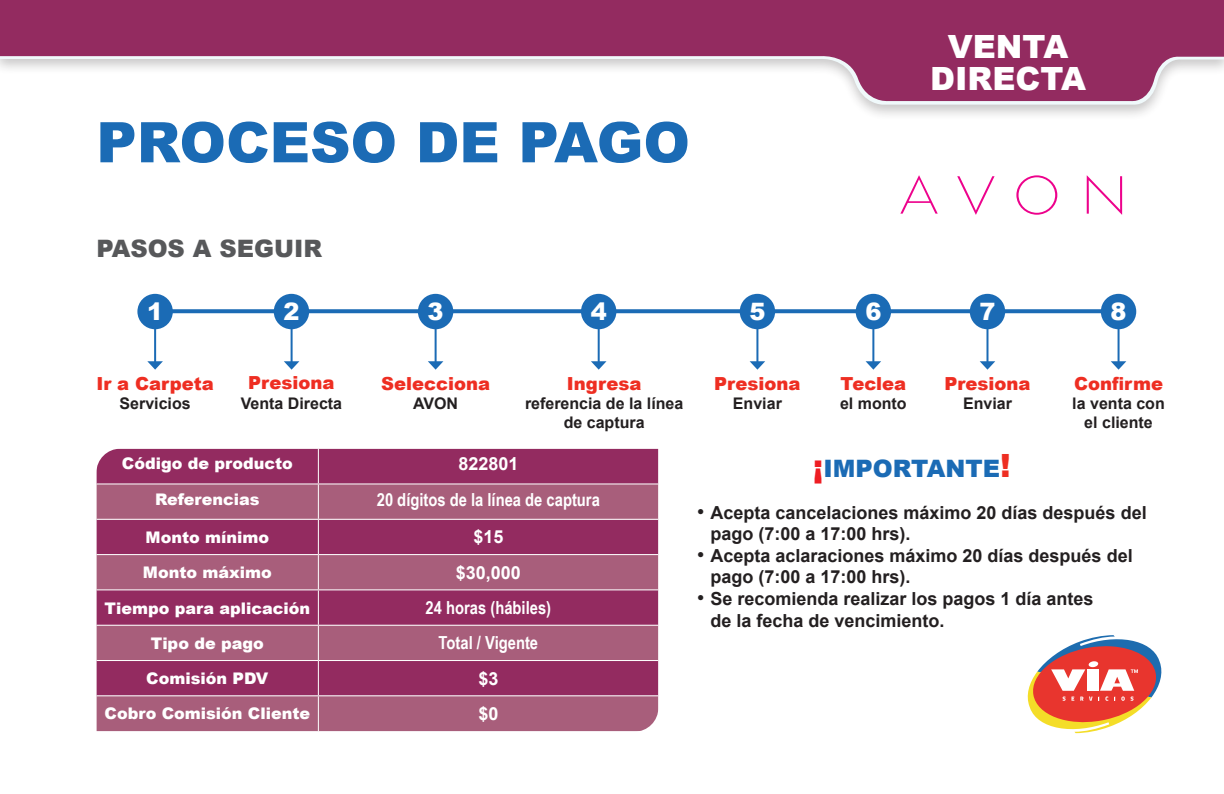
<style>
.page{position:relative;width:1224px;height:794px;background:#fff}
.page>*{position:absolute;margin:0;border:0;box-sizing:border-box;transform-origin:0 0}
.t1{font:900 56px "Arial";color:#1b6bb5}
.t2{font:900 32px/32px "Arial";color:#fff;text-align:center}
.t3{font:900 24px "Arial";color:#1b6bb5}
.t4{font:900 24px "Arial";color:#57585a}
.t5{font:900 24px "Arial";color:#fff}
.t6{font:700 18px/21.6px "Arial";color:#231f20}
.t7{font:900 18px "Arial";color:#ee2e22}
.t8{font:700 18px "Arial Narrow";color:#fff}
.t9{font:700 18px "Arial";color:#fff}
.t10{font:900 16px "Arial";color:#fff}
.t11{font:700 16px/19.2px "Arial";color:#231f20;text-align:center}
.s1{font-size:32px;color:#ee1d23}
.s2{font-size:32px;color:#ee2e22}
</style>
<div class="page">
<div style="left:0;top:0;width:1224px;height:121px;background:#231f20;opacity:.25"></div>
<svg style="left:0;top:103px;width:1224px;height:3px"></svg>
<svg style="left:0;top:0;width:1224px;height:103px;fill:#932b60"></svg>
<svg style="left:1027px;top:635px;width:135px;height:99px"></svg>
<hr style="left:1118px;top:316px;width:2px;height:46px;background:#1b6bb5">
<svg style="left:1111px;top:361px;width:15px;height:9px"></svg>
<svg style="left:173px;top:309px;width:928px;height:4px;background:#2873b9"></svg>
<hr style="left:154px;top:316px;width:2px;height:46px;background:#1b6bb5">
<svg style="left:147px;top:361px;width:16px;height:9px"></svg>
<div style="left:137px;top:294px;width:36px;height:35px;background:#1b6bb5;border-radius:50%"></div>
<hr style="left:598px;top:316px;width:2px;height:46px;background:#1b6bb5">
<svg style="left:591px;top:361px;width:16px;height:9px"></svg>
<div style="left:581px;top:294px;width:35px;height:35px;background:#1b6bb5;border-radius:50%"></div>
<hr style="left:291px;top:316px;width:2px;height:46px;background:#1b6bb5">
<svg style="left:284px;top:361px;width:15px;height:9px"></svg>
<div style="left:274px;top:294px;width:35px;height:35px;background:#1b6bb5;border-radius:50%"></div>
<hr style="left:756px;top:316px;width:2px;height:46px;background:#1b6bb5">
<svg style="left:750px;top:361px;width:15px;height:9px"></svg>
<div style="left:740px;top:294px;width:35px;height:35px;background:#1b6bb5;border-radius:50%"></div>
<hr style="left:986px;top:316px;width:2px;height:46px;background:#1b6bb5">
<svg style="left:980px;top:361px;width:15px;height:9px"></svg>
<div style="left:970px;top:294px;width:35px;height:35px;background:#1b6bb5;border-radius:50%"></div>
<hr style="left:435px;top:316px;width:2px;height:46px;background:#1b6bb5">
<svg style="left:428px;top:361px;width:15px;height:9px"></svg>
<div style="left:418px;top:294px;width:35px;height:35px;background:#1b6bb5;border-radius:50%"></div>
<hr style="left:872px;top:316px;width:2px;height:46px;background:#1b6bb5">
<svg style="left:866px;top:361px;width:15px;height:9px"></svg>
<div style="left:856px;top:294px;width:35px;height:35px;background:#1b6bb5;border-radius:50%"></div>
<div style="left:1101px;top:294px;width:35px;height:35px;background:#1b6bb5;border-radius:50%"></div>
<div style="left:96px;top:448px;width:562px;height:35px;background:#932b60"></div>
<svg style="left:96px;top:484px;width:562px;height:247px;background:#a35075"></svg>
<hr style="left:96px;top:519px;width:222px;height:1px;background:#fff">
<hr style="left:318px;top:519px;width:340px;height:1px;background:#fff">
<hr style="left:96px;top:554px;width:222px;height:1px;background:#fff">
<hr style="left:318px;top:554px;width:340px;height:1px;background:#fff">
<hr style="left:96px;top:589px;width:222px;height:1px;background:#fff">
<hr style="left:318px;top:589px;width:340px;height:1px;background:#fff">
<hr style="left:96px;top:624px;width:222px;height:1px;background:#fff">
<hr style="left:318px;top:624px;width:340px;height:1px;background:#fff">
<hr style="left:96px;top:660px;width:222px;height:1px;background:#fff">
<hr style="left:318px;top:660px;width:340px;height:1px;background:#fff">
<hr style="left:96px;top:695px;width:222px;height:1px;background:#fff">
<hr style="left:318px;top:695px;width:340px;height:1px;background:#fff">
<hr style="left:318px;top:448px;width:1px;height:35px;background:#fff">
<hr style="left:318px;top:484px;width:1px;height:35px;background:#fff">
<hr style="left:318px;top:520px;width:1px;height:34px;background:#fff">
<hr style="left:318px;top:555px;width:1px;height:34px;background:#fff">
<hr style="left:318px;top:590px;width:1px;height:34px;background:#fff">
<hr style="left:318px;top:625px;width:1px;height:35px;background:#fff">
<hr style="left:318px;top:661px;width:1px;height:34px;background:#fff">
<hr style="left:318px;top:696px;width:1px;height:35px;background:#fff">
<svg style="left:1016px;top:175px;width:41px;height:40px"></svg>
<svg style="left:957px;top:176px;width:38px;height:39px"></svg>
<svg style="left:1087px;top:175px;width:35px;height:40px"></svg>
<svg style="left:900px;top:175px;width:38px;height:39px"></svg>
<p class="t1" style="left:96px;top:102px;width:595px">PROCESO DE PAGO</p>
<h2 class="t2" style="left:930px;top:29px;width:158px">VENTA<br>DIRECTA</h2>
<p class="t4" style="left:96px;top:231px;width:227px">PASOS A SEGUIR</p>
<p class="t5" style="left:147px;top:294px;width:18px">1</p>
<p class="t5" style="left:283px;top:294px;width:18px">2</p>
<p class="t5" style="left:428px;top:294px;width:18px">3</p>
<p class="t5" style="left:591px;top:294px;width:18px">4</p>
<p class="t5" style="left:749px;top:294px;width:18px">5</p>
<p class="t5" style="left:865px;top:294px;width:18px">6</p>
<p class="t5" style="left:979px;top:294px;width:18px">7</p>
<p class="t5" style="left:1111px;top:294px;width:18px">8</p>
<p class="t7" style="left:96px;top:370px;width:119px">Ir a Carpeta</p>
<p class="t11" style="left:120px;top:394px;width:73px">Servicios</p>
<p class="t7" style="left:248px;top:370px;width:88px">Presiona</p>
<p class="t11" style="left:241px;top:393px;width:103px">Venta Directa</p>
<p class="t7" style="left:381px;top:370px;width:111px">Selecciona</p>
<p class="t11" style="left:413px;top:394px;width:47px">AVON</p>
<p class="t7" style="left:567px;top:370px;width:76px">Ingresa</p>
<p class="t11" style="left:525px;top:394px;width:160px">referencia de la línea de captura</p>
<p class="t7" style="left:714px;top:370px;width:88px">Presiona</p>
<p class="t11" style="left:733px;top:394px;width:50px">Enviar</p>
<p class="t7" style="left:841px;top:370px;width:67px">Teclea</p>
<p class="t11" style="left:840px;top:394px;width:68px">el monto</p>
<p class="t7" style="left:944px;top:370px;width:88px">Presiona</p>
<p class="t11" style="left:963px;top:394px;width:50px">Enviar</p>
<p class="t7" style="left:1074px;top:370px;width:90px">Confirme</p>
<p class="t11" style="left:1072px;top:394px;width:94px">la venta con el cliente</p>
<p class="t10" style="left:122px;top:452px;width:172px">Código de producto</p>
<p class="t9" style="left:458px;top:451px;width:62px">822801</p>
<p class="t10" style="left:155px;top:487px;width:106px">Referencias</p>
<p class="t8" style="left:377px;top:485px;width:225px">20 dígitos de la línea de captura</p>
<p class="t10" style="left:146px;top:525px;width:125px">Monto mínimo</p>
<p class="t9" style="left:473px;top:524px;width:32px">$15</p>
<p class="t10" style="left:143px;top:560px;width:130px">Monto máximo</p>
<p class="t9" style="left:456px;top:560px;width:67px">$30,000</p>
<p class="t10" style="left:104px;top:596px;width:207px">Tiempo para aplicación</p>
<p class="t8" style="left:426px;top:594px;width:127px">24 horas (hábiles)</p>
<p class="t10" style="left:151px;top:631px;width:115px">Tipo de pago</p>
<p class="t8" style="left:439px;top:629px;width:101px">Total / Vigente</p>
<p class="t10" style="left:146px;top:666px;width:124px">Comisión PDV</p>
<p class="t9" style="left:478px;top:665px;width:22px">$3</p>
<p class="t10" style="left:105px;top:702px;width:207px">Cobro Comisión Cliente</p>
<p class="t9" style="left:478px;top:701px;width:22px">$0</p>
<p class="t3" style="left:813px;top:451px;width:200px"><span class="s1">¡</span>IMPORTANTE<span class="s2">!</span></p>
<p class="t6" style="left:710px;top:501px;width:438px;text-indent:-13px"><sup>●</sup> Acepta cancelaciones máximo 20 días después del pago (7:00 a 17:00 hrs).</p>
<p class="t6" style="left:710px;top:545px;width:424px;text-indent:-13px"><sup>●</sup> Acepta aclaraciones máximo 20 días después del pago (7:00 a 17:00 hrs).</p>
<p class="t6" style="left:710px;top:588px;width:385px;text-indent:-13px"><sup>●</sup> Se recomienda realizar los pagos 1 día antes de la fecha de vencimiento.</p>
</div>
